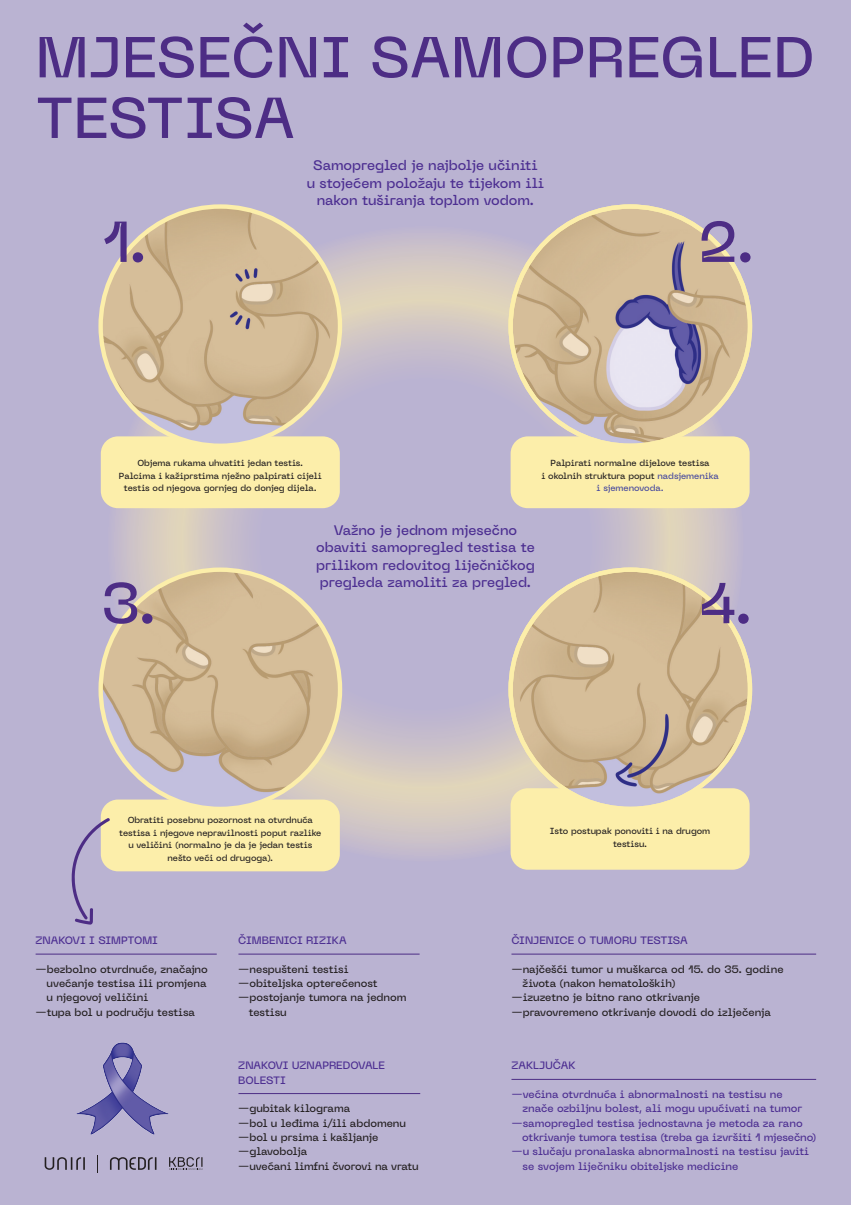
<style>
.page{position:relative;width:851px;height:1205px;background:#fff}
.page>*{position:absolute;margin:0;border:0;box-sizing:border-box;transform-origin:0 0}
.t1{font:500 57.19px/60.6px "PP Neue Machina Inktrap";letter-spacing:.005em;color:#4d2d85}
.t2{font:500 13.75px/17.5px "PP Neue Machina Inktrap";color:#4c2e91;text-align:center}
.t3{font:500 10.62px/14.4px "PP Neue Machina Inktrap";color:#231f20}
.t4{font:500 10.62px/14.4px "PP Neue Machina Inktrap";color:#4c2e91}
.t5{font:500 8.75px/12.5px "PP Neue Machina Inktrap";color:#231f20;text-align:center}
.s1{color:#46489e}
</style>
<div class="page">
<div style="left:0;top:0;width:850px;height:1205px;background:#bab3d2"></div>
<svg style="left:107px;top:226px;width:636px;height:635px"></svg>
<div style="left:510px;top:788px;width:239px;height:82px;background:#fceeaa;border-radius:17px"></div>
<div style="left:510px;top:436px;width:239px;height:72px;background:#fceeaa;border-radius:17px"></div>
<div style="left:101px;top:436px;width:239px;height:72px;background:#fceeaa;border-radius:17px"></div>
<div style="left:101px;top:799px;width:239px;height:72px;background:#fceeaa;border-radius:17px"></div>
<hr style="left:511px;top:954px;width:305px;height:1px;background:#4d2d85">
<hr style="left:511px;top:1079px;width:305px;height:1px;background:#4d2d85">
<hr style="left:238px;top:954px;width:181px;height:1px;background:#4d2d85">
<hr style="left:238px;top:1093px;width:182px;height:1px;background:#4d2d85">
<hr style="left:36px;top:954px;width:181px;height:1px;background:#4d2d85">
<img style="left:101px;top:206px;width:239px;height:240px;border-radius:120px">
<svg style="left:169px;top:1157px;width:34px;height:13px"></svg>
<svg style="left:97px;top:1155px;width:1px;height:17px"></svg>
<svg style="left:45px;top:1157px;width:40px;height:13px"></svg>
<svg style="left:110px;top:1157px;width:46px;height:13px"></svg>
<svg style="left:71px;top:817px;width:40px;height:108px"></svg>
<img style="left:510px;top:570px;width:239px;height:239px;border-radius:120px">
<img style="left:101px;top:570px;width:239px;height:239px;border-radius:120px">
<img style="left:510px;top:206px;width:239px;height:240px;border-radius:120px">
<img style="left:76px;top:1042px;width:93px;height:93px">
<h1 class="t1" style="left:36px;top:27px;width:780px">MJESEČNI SAMOPREGLED<br>TESTISA</h1>
<p class="t2" style="left:306px;top:157px;width:239px">Samopregled je najbolje učiniti<br>u stojećem položaju te tijekom ili nakon tuširanja toplom vodom.</p>
<h1 class="t1" style="left:102px;top:211px;width:48px">1.</h1>
<h1 class="t1" style="left:698px;top:211px;width:58px">2.</h1>
<p class="t5" style="left:119px;top:457px;width:204px">Objema rukama uhvatiti jedan testis.<br>Palcima i kažiprstima nježno palpirati cijeli testis od njegova gornjeg do donjeg dijela.</p>
<p class="t5" style="left:541px;top:457px;width:179px">Palpirati normalne dijelove testisa<br>i okolnih struktura poput <span class="s1">nadsjemenika i sjemenovoda.</span></p>
<p class="t2" style="left:316px;top:521px;width:220px">Važno je jednom mjesečno obaviti samopregled testisa te prilikom redovitog liječničkog pregleda zamoliti za pregled.</p>
<h1 class="t1" style="left:101px;top:572px;width:57px">3.</h1>
<h1 class="t1" style="left:698px;top:573px;width:56px">4.</h1>
<p class="t5" style="left:119px;top:814px;width:203px">Obratiti posebnu pozornost na otvrdnuća testisa i njegove nepravilnosti poput razlike u veličini (normalno je da je jedan testis nešto veći od drugoga).</p>
<p class="t4" style="left:35px;top:933px;width:124px">ZNAKOVI I SIMPTOMI</p>
<p class="t3" style="left:35px;top:961px;width:174px">—bezbolno otvrdnuće, značajno</p>
<p class="t3" style="left:47px;top:976px;width:161px">uvećanje testisa ili promjena</p>
<p class="t3" style="left:47px;top:990px;width:103px">u njegovoj veličini</p>
<p class="t3" style="left:35px;top:1004px;width:161px">—tupa bol u području testisa</p>
<p class="t4" style="left:238px;top:933px;width:110px">ČIMBENICI RIZIKA</p>
<p class="t3" style="left:238px;top:961px;width:112px">—nespušteni testisi</p>
<p class="t3" style="left:238px;top:976px;width:141px">—obiteljska opterećenost</p>
<p class="t3" style="left:238px;top:990px;width:169px">—postojanje tumora na jednom</p>
<p class="t3" style="left:249px;top:1004px;width:39px">testisu</p>
<p class="t4" style="left:238px;top:1058px;width:148px">ZNAKOVI UZNAPREDOVALE<br>BOLESTI</p>
<p class="t3" style="left:238px;top:1101px;width:182px">—gubitak kilograma<br>—bol u leđima i/ili abdomenu —bol u prsima i kašljanje —glavobolja<br>—uvećani limfni čvorovi na vratu</p>
<p class="t5" style="left:550px;top:825px;width:162px">Isto postupak ponoviti i na drugom testisu.</p>
<p class="t4" style="left:511px;top:933px;width:178px">ČINJENICE O TUMORU TESTISA</p>
<p class="t3" style="left:511px;top:961px;width:273px">—najčešći tumor u muškarca od 15. do 35. godine</p>
<p class="t3" style="left:522px;top:976px;width:155px">života (nakon hematoloških)</p>
<p class="t3" style="left:511px;top:990px;width:190px">—izuzetno je bitno rano otkrivanje</p>
<p class="t3" style="left:511px;top:1004px;width:261px">—pravovremeno otkrivanje dovodi do izlječenja</p>
<p class="t4" style="left:511px;top:1058px;width:65px">ZAKLJUČAK</p>
<p class="t4" style="left:511px;top:1087px;width:272px">—većina otvrdnuća i abnormalnosti na testisu ne</p>
<p class="t4" style="left:522px;top:1101px;width:281px">znače ozbiljnu bolest, ali mogu upućivati na tumor</p>
<p class="t4" style="left:511px;top:1115px;width:292px">—samopregled testisa jednostavna je metoda za rano</p>
<p class="t4" style="left:522px;top:1130px;width:296px">otkrivanje tumora testisa (treba ga izvršiti 1 mjesečno)</p>
<p class="t4" style="left:511px;top:1144px;width:299px">—u slučaju pronalaska abnormalnosti na testisu javiti</p>
<p class="t4" style="left:522px;top:1159px;width:217px">se svojem liječniku obiteljske medicine</p>
</div>
